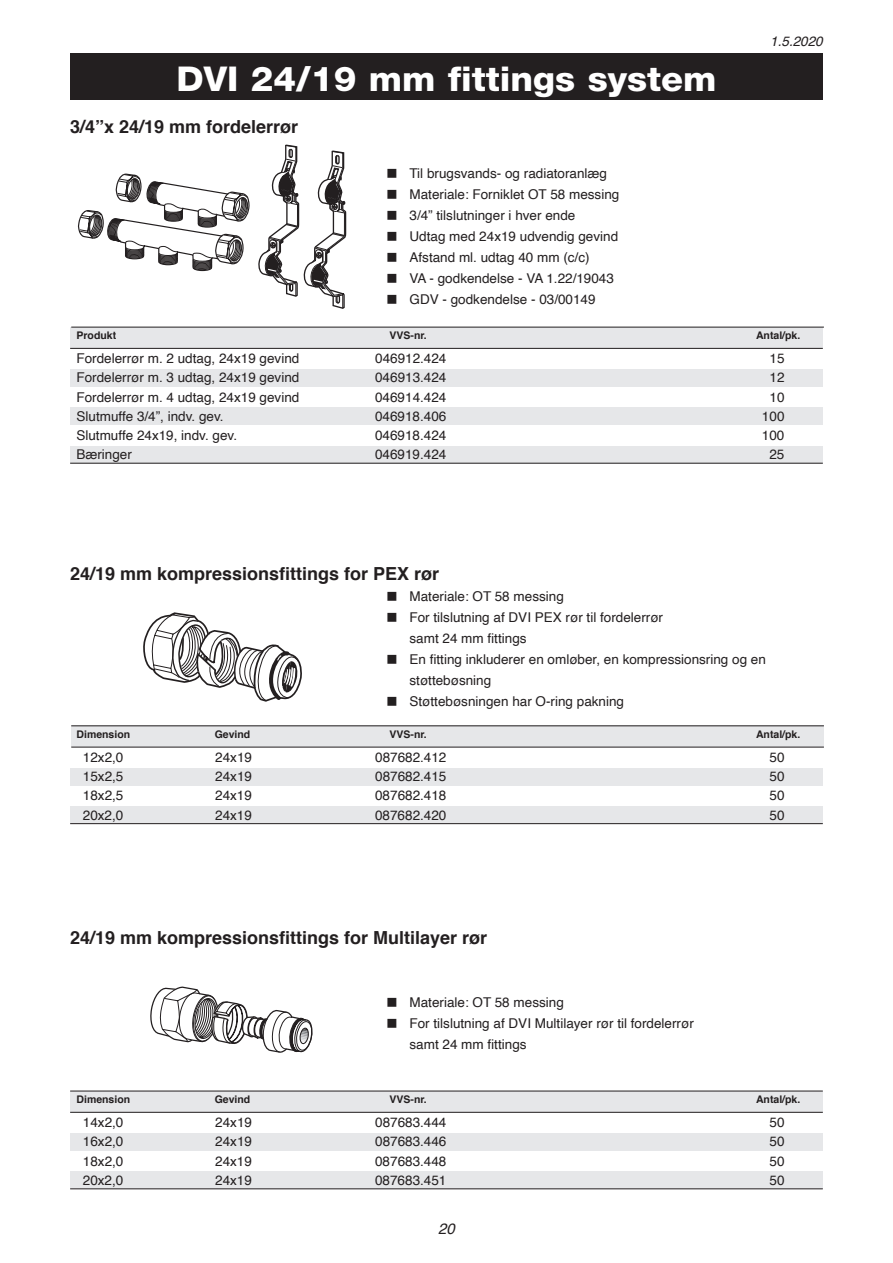
<style>
.page{position:relative;width:893px;height:1263px;background:#fff}
.page>*{position:absolute;margin:0;border:0;box-sizing:border-box;transform-origin:0 0}
.t1{font:800 34.2px "Helvetica Neue";color:#fff;scale:1.05 1}
.t2{font:700 18px "Helvetica";color:#231f20}
.t3{font:800 17.1px "Helvetica Neue";color:#fff;scale:1.05 1}
.t4{font:italic 15px "Helvetica";color:#231f20}
.t5{font:13.5px/21px "Helvetica";color:#231f20}
.t6{font:italic 13.5px "Helvetica";color:#231f20}
.t7{font:700 10.5px "Helvetica";color:#231f20}
</style>
<div class="page">
<svg style="left:78px;top:145px;width:268px;height:164px"></svg>
<svg style="left:143px;top:612px;width:159px;height:90px"></svg>
<svg style="left:150px;top:987px;width:162px;height:65px"></svg>
<div style="left:70px;top:53px;width:753px;height:47px;background:#231f20"></div>
<div style="left:70px;top:408px;width:753px;height:17px;background:#e6e7e9"></div>
<div style="left:70px;top:807px;width:753px;height:17px;background:#e6e7e9"></div>
<div style="left:70px;top:446px;width:753px;height:17px;background:#e6e7e9"></div>
<div style="left:70px;top:370px;width:753px;height:17px;background:#e6e7e9"></div>
<div style="left:70px;top:768px;width:753px;height:17px;background:#e6e7e9"></div>
<div style="left:70px;top:327px;width:753px;height:21px;background:#e6e7e9"></div>
<hr style="left:71px;top:327px;width:753px;height:1px;background:#231f20">
<hr style="left:70px;top:348px;width:753px;height:1px;background:#231f20">
<hr style="left:70px;top:463px;width:753px;height:1px;background:#231f20">
<hr style="left:70px;top:823px;width:753px;height:1px;background:#231f20">
<div style="left:71px;top:726px;width:753px;height:21px;background:#e6e7e9"></div>
<hr style="left:71px;top:725px;width:753px;height:1px;background:#231f20">
<hr style="left:71px;top:747px;width:753px;height:1px;background:#231f20">
<div style="left:70px;top:1172px;width:753px;height:17px;background:#e6e7e9"></div>
<div style="left:70px;top:1133px;width:753px;height:17px;background:#e6e7e9"></div>
<div style="left:70px;top:1091px;width:753px;height:21px;background:#e6e7e9"></div>
<hr style="left:70px;top:1091px;width:753px;height:1px;background:#231f20">
<hr style="left:70px;top:1112px;width:753px;height:1px;background:#231f20">
<hr style="left:70px;top:1188px;width:753px;height:1px;background:#231f20">
<p class="t3" style="left:321px;top:57px;width:241px">DVI Sani brugsvandssystem</p>
<h1 class="t1" style="left:176px;top:59px;width:516px">DVI 24/19 mm fittings system</h1>
<h2 class="t2" style="left:70px;top:112px;width:230px">3/4”x 24/19 mm fordelerrør</h2>
<p class="t5" style="left:409px;top:163px;width:211px">Til brugsvands- og radiatoranlæg<br>Materiale: Forniklet OT 58 messing<br>3/4” tilslutninger i hver ende<br>Udtag med 24x19 udvendig gevind<br>Afstand ml. udtag 40 mm (c/c)<br>VA - godkendelse - VA 1.22/19043<br>GDV - godkendelse - 03/00149</p>
<p class="t6" style="left:770px;top:31px;width:54px">1.5.2020</p>
<p class="t7" style="left:77px;top:327px;width:41px">Produkt</p>
<p class="t7" style="left:390px;top:327px;width:39px">VVS-nr.</p>
<p class="t7" style="left:756px;top:327px;width:46px">Antal/pk.</p>
<p class="t5" style="left:77px;top:348px;width:224px">Fordelerrør m. 2 udtag, 24x19 gevind</p>
<p class="t5" style="left:375px;top:348px;width:73px">046912.424</p>
<p class="t5" style="left:769px;top:348px;width:17px">15</p>
<p class="t5" style="left:77px;top:368px;width:224px">Fordelerrør m. 3 udtag, 24x19 gevind</p>
<p class="t5" style="left:375px;top:368px;width:73px">046913.424</p>
<p class="t5" style="left:769px;top:368px;width:17px">12</p>
<p class="t5" style="left:77px;top:387px;width:224px">Fordelerrør m. 4 udtag, 24x19 gevind</p>
<p class="t5" style="left:375px;top:387px;width:73px">046914.424</p>
<p class="t5" style="left:769px;top:387px;width:17px">10</p>
<p class="t5" style="left:76px;top:406px;width:149px">Slutmuffe 3/4”, indv. gev.</p>
<p class="t5" style="left:375px;top:406px;width:73px">046918.406</p>
<p class="t5" style="left:762px;top:406px;width:24px">100</p>
<p class="t5" style="left:76px;top:425px;width:162px">Slutmuffe 24x19, indv. gev.</p>
<p class="t5" style="left:375px;top:425px;width:73px">046918.424</p>
<p class="t5" style="left:762px;top:425px;width:24px">100</p>
<p class="t5" style="left:76px;top:444px;width:57px">Bæringer</p>
<p class="t5" style="left:375px;top:444px;width:73px">046919.424</p>
<p class="t5" style="left:769px;top:444px;width:17px">25</p>
<h2 class="t2" style="left:70px;top:559px;width:371px">24/19 mm kompressionsfittings for PEX rør</h2>
<p class="t5" style="left:409px;top:586px;width:358px">Materiale: OT 58 messing<br>For tilslutning af DVI PEX rør til fordelerrør<br>samt 24 mm fittings<br>En fitting inkluderer en omløber, en kompressionsring og en støttebøsning<br>Støttebøsningen har O-ring pakning</p>
<p class="t7" style="left:77px;top:726px;width:55px">Dimension</p>
<p class="t7" style="left:215px;top:726px;width:37px">Gevind</p>
<p class="t7" style="left:390px;top:726px;width:39px">VVS-nr.</p>
<p class="t7" style="left:756px;top:726px;width:46px">Antal/pk.</p>
<p class="t5" style="left:83px;top:747px;width:42px">12x2,0</p>
<p class="t5" style="left:215px;top:747px;width:38px">24x19</p>
<p class="t5" style="left:375px;top:747px;width:73px">087682.412</p>
<p class="t5" style="left:769px;top:747px;width:17px">50</p>
<p class="t5" style="left:83px;top:766px;width:42px">15x2,5</p>
<p class="t5" style="left:215px;top:766px;width:38px">24x19</p>
<p class="t5" style="left:375px;top:766px;width:73px">087682.415</p>
<p class="t5" style="left:769px;top:766px;width:17px">50</p>
<p class="t5" style="left:83px;top:785px;width:42px">18x2,5</p>
<p class="t5" style="left:215px;top:785px;width:38px">24x19</p>
<p class="t5" style="left:375px;top:785px;width:73px">087682.418</p>
<p class="t5" style="left:769px;top:785px;width:17px">50</p>
<p class="t5" style="left:83px;top:805px;width:42px">20x2,0</p>
<p class="t5" style="left:215px;top:805px;width:38px">24x19</p>
<p class="t5" style="left:375px;top:805px;width:73px">087682.420</p>
<p class="t5" style="left:769px;top:805px;width:17px">50</p>
<h2 class="t2" style="left:70px;top:923px;width:419px">24/19 mm kompressionsfittings for Multilayer rør</h2>
<p class="t5" style="left:409px;top:992px;width:286px">Materiale: OT 58 messing<br>For tilslutning af DVI Multilayer rør til fordelerrør samt 24 mm fittings</p>
<p class="t7" style="left:77px;top:1091px;width:55px">Dimension</p>
<p class="t7" style="left:215px;top:1091px;width:37px">Gevind</p>
<p class="t7" style="left:390px;top:1091px;width:39px">VVS-nr.</p>
<p class="t7" style="left:756px;top:1091px;width:46px">Antal/pk.</p>
<p class="t5" style="left:83px;top:1112px;width:42px">14x2,0</p>
<p class="t5" style="left:215px;top:1112px;width:38px">24x19</p>
<p class="t5" style="left:375px;top:1112px;width:73px">087683.444</p>
<p class="t5" style="left:769px;top:1112px;width:17px">50</p>
<p class="t5" style="left:83px;top:1131px;width:42px">16x2,0</p>
<p class="t5" style="left:215px;top:1131px;width:38px">24x19</p>
<p class="t5" style="left:375px;top:1131px;width:73px">087683.446</p>
<p class="t5" style="left:769px;top:1131px;width:17px">50</p>
<p class="t5" style="left:83px;top:1151px;width:42px">18x2,0</p>
<p class="t5" style="left:215px;top:1151px;width:38px">24x19</p>
<p class="t5" style="left:375px;top:1151px;width:73px">087683.448</p>
<p class="t5" style="left:769px;top:1151px;width:17px">50</p>
<p class="t5" style="left:83px;top:1170px;width:42px">20x2,0</p>
<p class="t5" style="left:215px;top:1170px;width:38px">24x19</p>
<p class="t5" style="left:375px;top:1170px;width:73px">087683.451</p>
<p class="t5" style="left:769px;top:1170px;width:17px">50</p>
<p class="t4" style="left:438px;top:1217px;width:18px">20</p>
</div>
